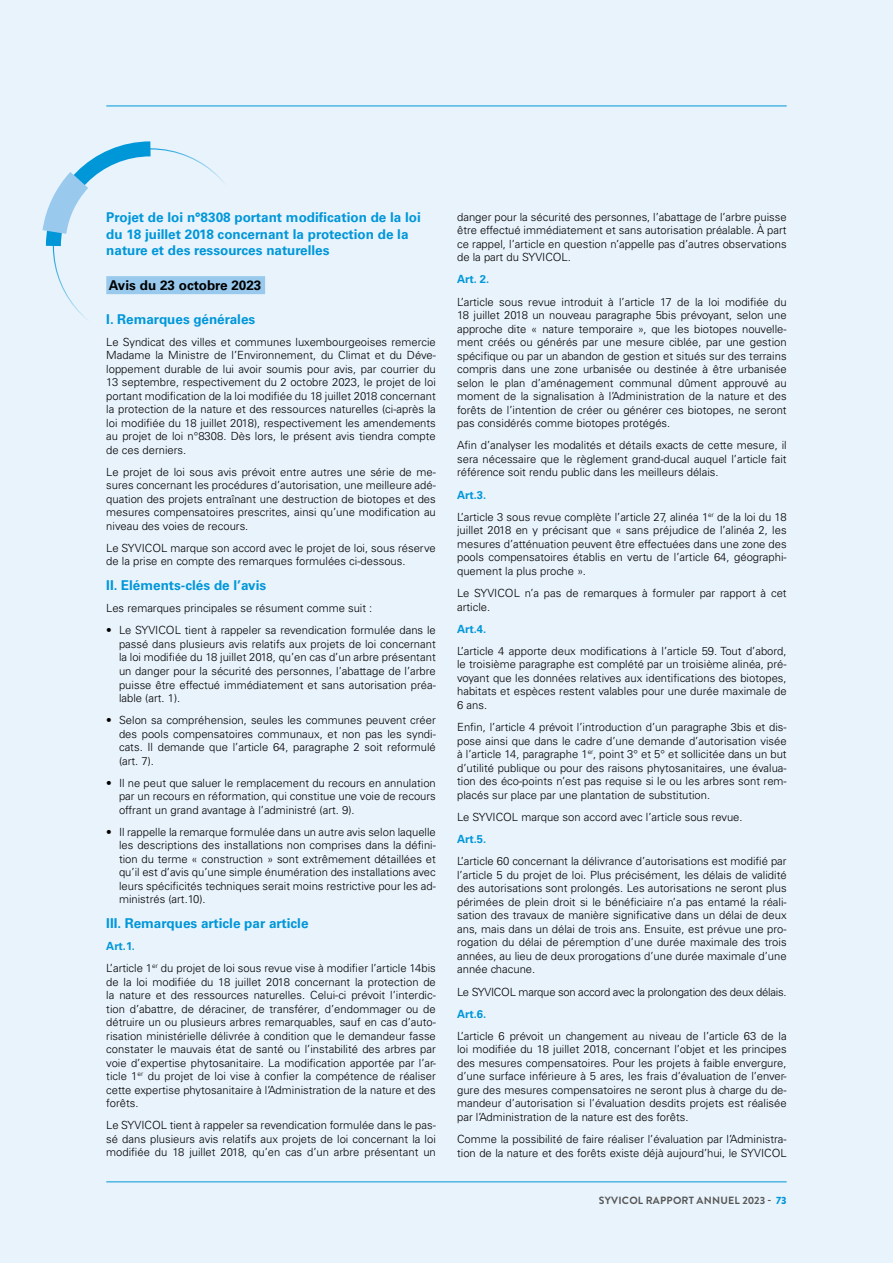
<style>
.page{position:relative;width:893px;height:1263px;background:#e9f3fc}
.page>*{position:absolute;margin:0;border:0;box-sizing:border-box;transform-origin:0 0}
.t1{font:700 13.5px/16.5px "Univers LT Std";color:#0097d9}
.t2{font:700 13.5px "Univers LT Std";color:#000}
.t3{font:300 11.25px/13.5px "Univers LT Std";color:#000;text-align:justify}
.t4{font:300 11.25px "Univers LT Std";letter-spacing:-.02em;color:#000}
.t5{font:700 11.25px "Univers LT Std";letter-spacing:-.01em;color:#0097d9}
.t6{font:700 10.5px "Brandon Grotesque";letter-spacing:.02em;color:#575756}
.s1{font-weight:700;color:#0097d9}
.s2{font-weight:900;color:#0097d9}
</style>
<div class="page">
<hr style="left:106px;top:1181px;width:681px;height:1px;background:#0097d9">
<hr style="left:106px;top:106px;width:681px;height:1px;background:#0097d9">
<div style="left:106px;top:276px;width:159px;height:18px;background:#99caee"></div>
<svg style="left:42px;top:141px;width:123px;height:120px"></svg>
<p class="t1" style="left:106px;top:209px;width:316px">Projet de loi n°8308 portant modification de la loi du 18 juillet 2018 concernant la protection de la nature et des ressources naturelles</p>
<p class="t2" style="left:109px;top:278px;width:154px">Avis du 23 octobre 2023</p>
<p class="t1" style="left:106px;top:311px;width:150px">I. Remarques générales</p>
<p class="t3" style="left:106px;top:335px;width:331px">Le Syndicat des villes et communes luxembourgeoises remercie Madame la Ministre de l’Environnement, du Climat et du Déve&shy;loppement durable de lui avoir soumis pour avis, par courrier du 13 septembre, respectivement du 2 octobre 2023, le projet de loi portant modification de la loi modifiée du 18 juillet 2018 concernant la protection de la nature et des ressources naturelles (ci-après la loi modifiée du 18 juillet 2018), respectivement les amendements au projet de loi n°8308. Dès lors, le présent avis tiendra compte de ces derniers.</p>
<p class="t3" style="left:106px;top:465px;width:331px">Le projet de loi sous avis prévoit entre autres une série de me&shy;sures concernant les procédures d’autorisation, une meilleure adé&shy;quation des projets entraînant une destruction de biotopes et des mesures compensatoires prescrites, ainsi qu’une modification au niveau des voies de recours.</p>
<p class="t3" style="left:106px;top:541px;width:331px">Le SYVICOL marque son accord avec le projet de loi, sous réserve de la prise en compte des remarques formulées ci-dessous.</p>
<p class="t1" style="left:106px;top:578px;width:161px">II. Eléments-clés de l’avis</p>
<p class="t3" style="left:106px;top:602px;width:268px">Les remarques principales se résument comme suit :</p>
<p class="t3" style="left:119px;top:624px;width:318px;text-indent:-13px">• Le SYVICOL tient à rappeler sa revendication formulée dans le passé dans plusieurs avis relatifs aux projets de loi concernant la loi modifiée du 18 juillet 2018, qu’en cas d’un arbre présentant un danger pour la sécurité des personnes, l’abattage de l’arbre puisse être effectué immédiatement et sans autorisation préa&shy;lable (art. 1).</p>
<p class="t3" style="left:119px;top:713px;width:318px;text-indent:-13px">• Selon sa compréhension, seules les communes peuvent créer des pools compensatoires communaux, et non pas les syndi&shy;cats. Il demande que l’article 64, paragraphe 2 soit reformulé (art. 7).</p>
<p class="t3" style="left:119px;top:776px;width:318px;text-indent:-13px">• Il ne peut que saluer le remplacement du recours en annulation par un recours en réformation, qui constitue une voie de recours offrant un grand avantage à l’administré (art. 9).</p>
<p class="t3" style="left:119px;top:825px;width:318px;text-indent:-13px">• Il rappelle la remarque formulée dans un autre avis selon laquelle les descriptions des installations non comprises dans la défini&shy;tion du terme « construction » sont extrêmement détaillées et qu’il est d’avis qu’une simple énumération des installations avec leurs spécificités techniques serait moins restrictive pour les ad&shy;ministrés (art.10).</p>
<p class="t1" style="left:106px;top:915px;width:204px">III. Remarques article par article</p>
<p class="t3" style="left:106px;top:935px;width:331px;line-height:22px"><span class="s1">Art.1.<br></span>L’article 1<sup>er</sup> du projet de loi sous revue vise à modifier l’article 14bis</p>
<p class="t3" style="left:106px;top:975px;width:331px">de la loi modifiée du 18 juillet 2018 concernant la protection de la nature et des ressources naturelles. Celui-ci prévoit l’interdic&shy;tion d’abattre, de déraciner, de transférer, d’endommager ou de détruire un ou plusieurs arbres remarquables, sauf en cas d’auto&shy;risation ministérielle délivrée à condition que le demandeur fasse constater le mauvais état de santé ou l’instabilité des arbres par voie d’expertise phytosanitaire. La modification apportée par l’ar&shy;ticle 1<sup>er</sup> du projet de loi vise à confier la compétence de réaliser cette expertise phytosanitaire à l’Administration de la nature et des forêts.</p>
<p class="t3" style="left:106px;top:1118px;width:331px">Le SYVICOL tient à rappeler sa revendication formulée dans le pas&shy;sé dans plusieurs avis relatifs aux projets de loi concernant la loi modifiée du 18 juillet 2018, qu’en cas d’un arbre présentant un</p>
<p class="t3" style="left:457px;top:210px;width:331px">danger pour la sécurité des personnes, l’abattage de l’arbre puisse être effectué immédiatement et sans autorisation préalable. À part ce rappel, l’article en question n’appelle pas d’autres observations de la part du SYVICOL.</p>
<p class="t5" style="left:457px;top:273px;width:34px">Art. 2.</p>
<p class="t3" style="left:457px;top:295px;width:331px">L’article sous revue introduit à l’article 17 de la loi modifiée du 18 juillet 2018 un nouveau paragraphe 5bis prévoyant, selon une approche dite « nature temporaire », que les biotopes nouvelle&shy;ment créés ou générés par une mesure ciblée, par une gestion spécifique ou par un abandon de gestion et situés sur des terrains compris dans une zone urbanisée ou destinée à être urbanisée selon le plan d’aménagement communal dûment approuvé au moment de la signalisation à l’Administration de la nature et des forêts de l’intention de créer ou générer ces biotopes, ne seront pas considérés comme biotopes protégés.</p>
<p class="t3" style="left:457px;top:439px;width:331px">Afin d’analyser les modalités et détails exacts de cette mesure, il sera nécessaire que le règlement grand-ducal auquel l’article fait référence soit rendu public dans les meilleurs délais.</p>
<p class="t3" style="left:457px;top:483px;width:331px;line-height:22.2px"><span class="s1">Art.3.<br></span>L’article 3 sous revue complète l’article 27, alinéa 1<sup>er</sup> de la loi du 18</p>
<p class="t3" style="left:457px;top:524px;width:331px">juillet 2018 en y précisant que « sans préjudice de l’alinéa 2, les mesures d’atténuation peuvent être effectuées dans une zone des pools compensatoires établis en vertu de l’article 64, géographi&shy;quement la plus proche ».</p>
<p class="t3" style="left:457px;top:586px;width:331px">Le SYVICOL n’a pas de remarques à formuler par rapport à cet article.</p>
<p class="t5" style="left:457px;top:622px;width:31px">Art.4.</p>
<p class="t3" style="left:457px;top:644px;width:331px">L’article 4 apporte deux modifications à l’article 59. Tout d’abord, le troisième paragraphe est complété par un troisième alinéa, pré&shy;voyant que les données relatives aux identifications des biotopes, habitats et espèces restent valables pour une durée maximale de 6 ans.</p>
<p class="t3" style="left:457px;top:720px;width:331px">Enfin, l’article 4 prévoit l’introduction d’un paragraphe 3bis et dis&shy;pose ainsi que dans le cadre d’une demande d’autorisation visée à l’article 14, paragraphe 1<sup>er</sup>, point 3° et 5° et sollicitée dans un but d’utilité publique ou pour des raisons phytosanitaires, une évalua&shy;tion des éco-points n’est pas requise si le ou les arbres sont rem&shy;placés sur place par une plantation de substitution.</p>
<p class="t3" style="left:457px;top:810px;width:287px">Le SYVICOL marque son accord avec l’article sous revue.</p>
<p class="t5" style="left:457px;top:832px;width:31px">Art.5.</p>
<p class="t3" style="left:457px;top:854px;width:331px">L’article 60 concernant la délivrance d’autorisations est modifié par l’article 5 du projet de loi. Plus précisément, les délais de validité des autorisations sont prolongés. Les autorisations ne seront plus périmées de plein droit si le bénéficiaire n’a pas entamé la réali&shy;sation des travaux de manière significative dans un délai de deux ans, mais dans un délai de trois ans. Ensuite, est prévue une pro&shy;rogation du délai de péremption d’une durée maximale des trois années, au lieu de deux prorogations d’une durée maximale d’une année chacune.</p>
<p class="t4" style="left:457px;top:985px;width:331px">Le SYVICOL marque son accord avec la prolongation des deux délais.</p>
<p class="t5" style="left:457px;top:1007px;width:31px">Art.6.</p>
<p class="t3" style="left:457px;top:1029px;width:331px">L’article 6 prévoit un changement au niveau de l’article 63 de la loi modifiée du 18 juillet 2018, concernant l’objet et les principes des mesures compensatoires. Pour les projets à faible envergure, d’une surface inférieure à 5 ares, les frais d’évaluation de l’enver&shy;gure des mesures compensatoires ne seront plus à charge du de&shy;mandeur d’autorisation si l’évaluation desdits projets est réalisée par l’Administration de la nature est des forêts.</p>
<p class="t3" style="left:457px;top:1132px;width:331px">Comme la possibilité de faire réaliser l’évaluation par l’Administra&shy;tion de la nature et des forêts existe déjà aujourd’hui, le SYVICOL</p>
<p class="t6" style="left:599px;top:1193px;width:189px">SYVICOL RAPPORT ANNUEL 2023 - <span class="s2">73</span></p>
</div>
